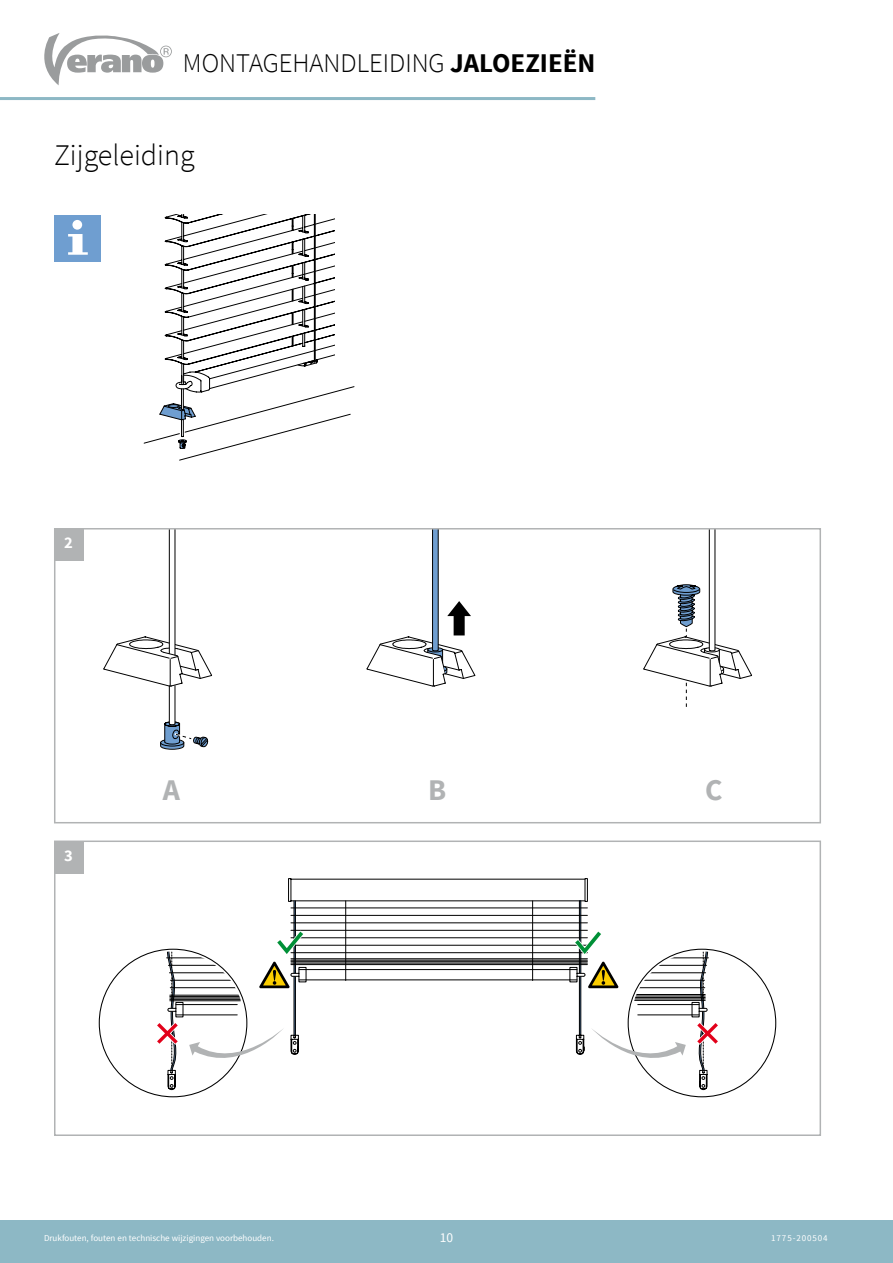
<style>
.page{position:relative;width:893px;height:1263px;background:#fff}
.page>*{position:absolute;margin:0;border:0;box-sizing:border-box;transform-origin:0 0}
.t1{font:300 30px "Source Sans Pro";color:#000}
.t2{font:700 30px "Source Sans Pro";color:#b1b3b4}
.t3{font:300 27px "Source Sans Pro";color:#000}
.t4{font:700 16.5px "Source Sans Pro";color:#fff}
.t5{font:13.5px "Source Sans Pro";color:#fff}
.t6{font:9px "Source Sans Pro";color:#fff}
.t7{font:9px "Source Sans Pro";letter-spacing:.1em;color:#fff}
.s1{font-weight:700}
</style>
<div class="page">
<svg style="left:44px;top:33px;width:128px;height:52px"></svg>
<hr style="left:0;top:97px;width:595px;height:3px;background:#8db8c5">
<div style="left:0;top:1220px;width:893px;height:43px;background:#8db8c5"></div>
<svg style="left:155px;top:878px;width:565px;height:212px"></svg>
<hr style="left:345px;top:901px;width:1px;height:79px;background:#000">
<hr style="left:532px;top:901px;width:1px;height:79px;background:#000">
<div style="left:54px;top:840px;width:767px;height:296px;border:2px solid #b1b3b4"></div>
<svg style="left:103px;top:531px;width:649px;height:219px"></svg>
<div style="left:54px;top:528px;width:767px;height:295px;border:2px solid #b1b3b4"></div>
<svg style="left:143px;top:215px;width:211px;height:246px"></svg>
<div style="left:54px;top:215px;width:47px;height:47px;background:#6f9ed0"></div>
<div style="left:72px;top:220px;width:10px;height:10px;background:#fff;border-radius:50%"></div>
<svg style="left:68px;top:234px;width:20px;height:21px"></svg>
<div style="left:54px;top:528px;width:29px;height:33px;background:#b1b3b4"></div>
<div style="left:54px;top:841px;width:29px;height:33px;background:#b1b3b4"></div>
<h2 class="t3" style="left:183px;top:47px;width:414px">MONTAGEHANDLEIDING <span class="s1">JALOEZIEËN</span></h2>
<h1 class="t1" style="left:54px;top:137px;width:142px">Zijgeleiding</h1>
<h3 class="t4" style="left:64px;top:532px;width:10px">2</h3>
<h3 class="t4" style="left:64px;top:845px;width:10px">3</h3>
<h1 class="t2" style="left:163px;top:771px;width:19px">A</h1>
<h1 class="t2" style="left:428px;top:771px;width:20px">B</h1>
<h1 class="t2" style="left:705px;top:771px;width:19px">C</h1>
<p class="t6" style="left:44px;top:1233px;width:231px">Drukfouten, fouten en technische wijzigingen voorbehouden.</p>
<h3 class="t5" style="left:440px;top:1229px;width:15px">10</h3>
<p class="t7" style="left:771px;top:1233px;width:58px">1775-200504</p>
</div>
